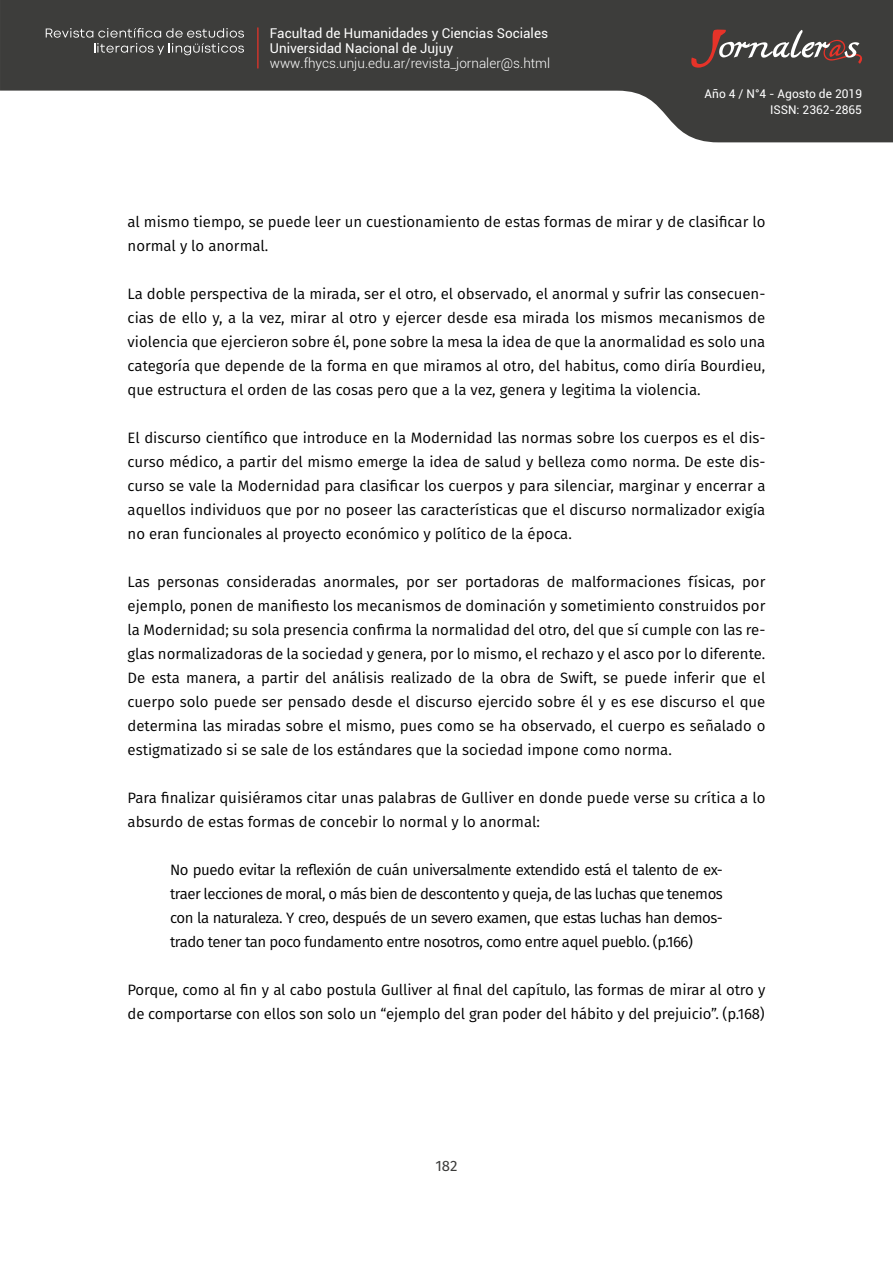
<style>
.page{position:relative;width:893px;height:1263px;background:#fff}
.page>*{position:absolute;margin:0;border:0;box-sizing:border-box;transform-origin:0 0}
.t1{font:15px/24px "Fira Sans";letter-spacing:-.005em;color:#000;text-align:justify}
.t2{font:15px "Fira Sans";color:#3c3c3b}
.t3{font:13.5px/15px "Roboto";color:#fff}
.t4{font:300 13.5px "Roboto";color:#fff}
.t5{font:12px/16.5px "Roboto";color:#fff;text-align:right}
</style>
<div class="page">
<svg style="left:0;top:0;width:893px;height:142px;fill:#3d3d3b"></svg>
<svg style="left:691px;top:29px;width:171px;height:39px;background:#605452"></svg>
<svg style="left:46px;top:28px;width:198px;height:27px;background:#5a5a58"></svg>
<hr style="left:257px;top:28px;width:2px;height:40px;background:#e63329">
<p class="t3" style="left:270px;top:25px;width:280px">Facultad de Humanidades y Ciencias Sociales<br>Universidad Nacional de Jujuy</p>
<p class="t4" style="left:270px;top:54px;width:282px">www.fhycs.unju.edu.ar/revista_jornaler@s.html</p>
<p class="t5" style="left:705px;top:85px;width:159px">Año 4 / N°4 - Agosto de 2019<br>ISSN: 2362-2865</p>
<p class="t1" style="left:128px;top:209px;width:639px">al mismo tiempo, se puede leer un cuestionamiento de estas formas de mirar y de clasificar lo normal y lo anormal.</p>
<p class="t1" style="left:128px;top:281px;width:639px">La doble perspectiva de la mirada, ser el otro, el observado, el anormal y sufrir las consecuen&shy;cias de ello y, a la vez, mirar al otro y ejercer desde esa mirada los mismos mecanismos de violencia que ejercieron sobre él, pone sobre la mesa la idea de que la anormalidad es solo una categoría que depende de la forma en que miramos al otro, del habitus, como diría Bourdieu, que estructura el orden de las cosas pero que a la vez, genera y legitima la violencia.</p>
<p class="t1" style="left:128px;top:425px;width:639px">El discurso científico que introduce en la Modernidad las normas sobre los cuerpos es el dis&shy;curso médico, a partir del mismo emerge la idea de salud y belleza como norma. De este dis&shy;curso se vale la Modernidad para clasificar los cuerpos y para silenciar, marginar y encerrar a aquellos individuos que por no poseer las características que el discurso normalizador exigía no eran funcionales al proyecto económico y político de la época.</p>
<p class="t1" style="left:128px;top:569px;width:639px">Las personas consideradas anormales, por ser portadoras de malformaciones físicas, por ejemplo, ponen de manifiesto los mecanismos de dominación y sometimiento construidos por la Modernidad; su sola presencia confirma la normalidad del otro, del que sí cumple con las re&shy;glas normalizadoras de la sociedad y genera, por lo mismo, el rechazo y el asco por lo diferente.<br>De esta manera, a partir del análisis realizado de la obra de Swift, se puede inferir que el cuerpo solo puede ser pensado desde el discurso ejercido sobre él y es ese discurso el que determina las miradas sobre el mismo, pues como se ha observado, el cuerpo es señalado o estigmatizado si se sale de los estándares que la sociedad impone como norma.</p>
<p class="t1" style="left:128px;top:785px;width:639px">Para finalizar quisiéramos citar unas palabras de Gulliver en donde puede verse su crítica a lo absurdo de estas formas de concebir lo normal y lo anormal:</p>
<p class="t1" style="left:170px;top:857px;width:554px">No puedo evitar la reflexión de cuán universalmente extendido está el talento de ex&shy;traer lecciones de moral, o más bien de descontento y queja, de las luchas que tenemos con la naturaleza. Y creo, después de un severo examen, que estas luchas han demos&shy;trado tener tan poco fundamento entre nosotros, como entre aquel pueblo. (p.166)</p>
<p class="t1" style="left:128px;top:977px;width:639px">Porque, como al fin y al cabo postula Gulliver al final del capítulo, las formas de mirar al otro y de comportarse con ellos son solo un “ejemplo del gran poder del hábito y del prejuicio”. (p.168)</p>
<p class="t2" style="left:435px;top:1155px;width:24px">182</p>
</div>
